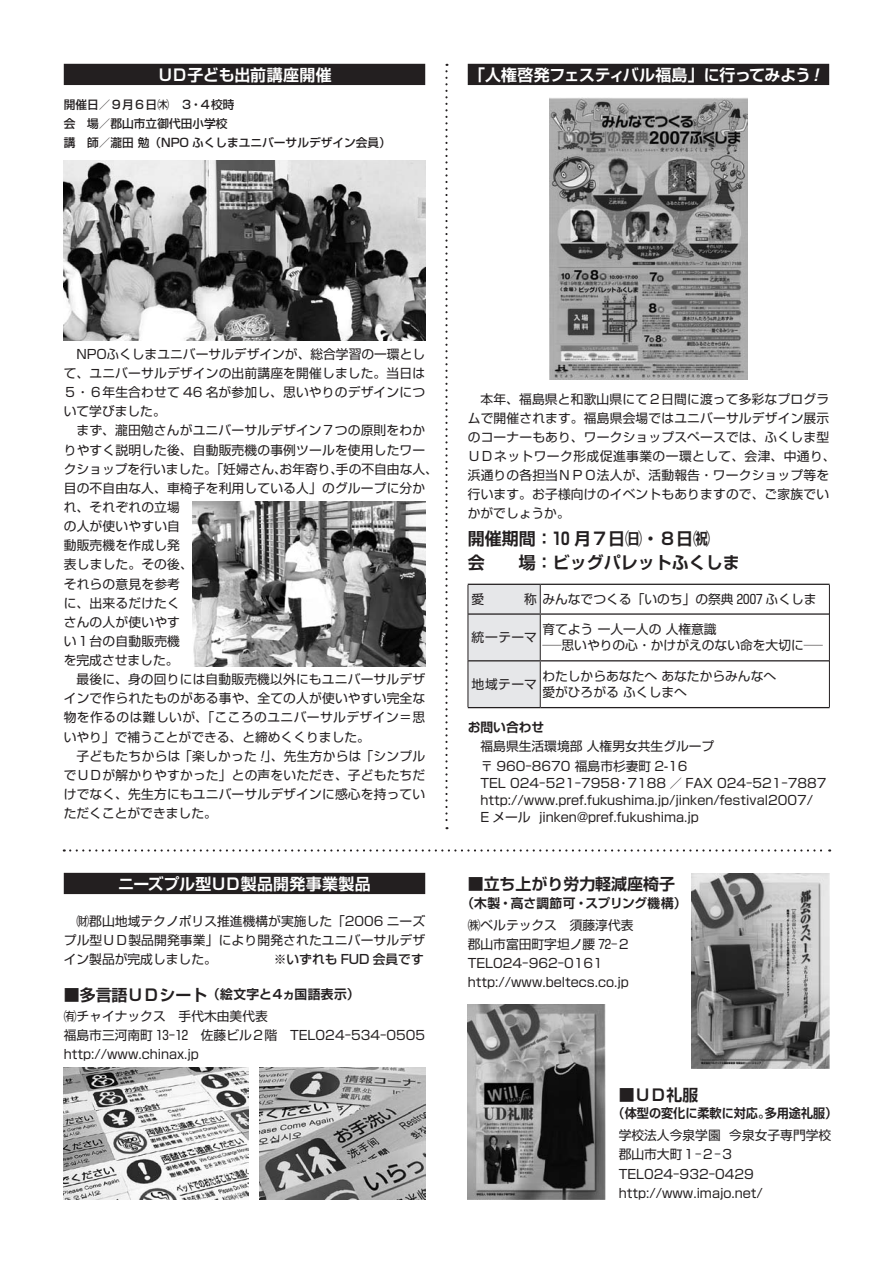
<style>
.page{position:relative;width:893px;height:1263px;background:#fff}
.page>*{position:absolute;margin:0;border:0;box-sizing:border-box;transform-origin:0 0}
.t1{font:700 16.95px/23.4px "Shin Go Pr 5 De";color:#231f20}
.t2{font:700 15.9px "Shin Go Pr 5 De";letter-spacing:-.005em;color:#fff}
.t3{font:700 15.9px "Shin Go Pr 5 De";letter-spacing:-.025em;color:#fff}
.t4{font:700 15.9px "Shin Go Pr 5 De";color:#231f20}
.t5{font:12.75px/19.2px "Shin Go Pr 5";letter-spacing:.01em;color:#231f20}
.t6{font:700 12.75px "Shin Go Pr 5 De";color:#231f20}
.t7{font:700 12.75px "Shin Go Pr 5 De";letter-spacing:.03em;color:#231f20}
.t8{font:700 12.75px "Shin Go Pr 5 De";color:#231f20;scale:.95 1}
.t9{font:500 12.75px "Shin Go Pr 5";color:#231f20}
.t10{font:500 11.7px/19.2px "Shin Go Pr 5";color:#231f20}
.s1{font-size:15.9px}
</style>
<div class="page">
<div style="left:64px;top:64px;width:361px;height:21px;background:#231f20"></div>
<div style="left:468px;top:64px;width:361px;height:21px;background:#231f20"></div>
<div style="left:468px;top:585px;width:73px;height:122px;background:#e6e7e9"></div>
<svg style="left:829px;top:585px;width:1px;height:29px"></svg>
<hr style="left:468px;top:614px;width:1px;height:47px;background:#231f20">
<hr style="left:540px;top:615px;width:1px;height:45px;background:#231f20">
<hr style="left:829px;top:614px;width:1px;height:47px;background:#231f20">
<hr style="left:468px;top:661px;width:1px;height:46px;background:#231f20">
<hr style="left:540px;top:661px;width:1px;height:46px;background:#231f20">
<hr style="left:829px;top:661px;width:1px;height:46px;background:#231f20">
<hr style="left:468px;top:584px;width:72px;height:1px;background:#231f20">
<hr style="left:540px;top:584px;width:290px;height:1px;background:#231f20">
<hr style="left:468px;top:613px;width:72px;height:2px;background:#231f20">
<hr style="left:540px;top:613px;width:289px;height:2px;background:#231f20">
<hr style="left:468px;top:660px;width:72px;height:1px;background:#231f20">
<hr style="left:540px;top:660px;width:289px;height:1px;background:#231f20">
<hr style="left:468px;top:707px;width:72px;height:1px;background:#231f20">
<hr style="left:540px;top:707px;width:290px;height:1px;background:#231f20">
<svg style="left:445px;top:64px;width:3px;height:765px"></svg>
<img style="left:193px;top:502px;width:232px;height:164px">
<img style="left:64px;top:160px;width:361px;height:180px">
<img style="left:549px;top:98px;width:199px;height:281px">
<div style="left:64px;top:873px;width:361px;height:21px;background:#231f20"></div>
<svg style="left:64px;top:849px;width:766px;height:2px"></svg>
<img style="left:64px;top:1067px;width:185px;height:132px">
<img style="left:259px;top:1067px;width:166px;height:132px">
<img style="left:692px;top:874px;width:137px;height:195px">
<img style="left:468px;top:1004px;width:137px;height:195px">
<p class="t2" style="left:157px;top:62px;width:176px">ＵＤ子ども出前講座開催</p>
<p class="t10" style="left:64px;top:94px;width:329px">開催日／９月６日㈭　３・４校時<br>会　場／郡山市立御代田小学校<br>講　師／瀧田勉（NPO ふくしまユニバーサルデザイン会員）</p>
<p class="t3" style="left:469px;top:62px;width:352px">「人権啓発フェスティバル福島」に行ってみよう !</p>
<p class="t5" style="left:64px;top:343px;width:363px;text-align:justify;text-indent:13px">NPOふくしまユニバーサルデザインが、総合学習の一環として、ユニバーサルデザインの出前講座を開催しました。当日は５・６年生合わせて 46 名が参加し、思いやりのデザインについて学びました。</p>
<p class="t5" style="left:64px;top:420px;width:376px;text-indent:13px">まず、瀧田勉さんがユニバーサルデザイン７つの原則をわかりやすく説明した後、自動販売機の事例ツールを使用したワークショップを行いました。「妊婦さん、お年寄り、手の不自由な人、目の不自由な人、車椅子を利用している人」のグループに分かれ、それぞれの立場<br>の人が使いやすい自<br>動販売機を作成し発<br>表しました。その後、<br>それらの意見を参考<br>に、出来るだけたく<br>さんの人が使いやす<br>い１台の自動販売機<br>を完成させました。</p>
<p class="t5" style="left:64px;top:668px;width:363px;text-align:justify;text-indent:13px">最後に、身の回りには自動販売機以外にもユニバーサルデザインで作られたものがある事や、全ての人が使いやすい完全な物を作るのは難しいが、「こころのユニバーサルデザイン＝思いやり」で補うことができる、と締めくくりました。</p>
<p class="t5" style="left:64px;top:745px;width:363px;text-align:justify;text-indent:13px">子どもたちからは「楽しかった !」、先生方からは「シンプルでＵＤが解かりやすかった」との声をいただき、子どもたちだけでなく、先生方にもユニバーサルデザインに感心を持っていただくことができました。</p>
<p class="t2" style="left:118px;top:871px;width:254px">ニーズプル型ＵＤ製品開発事業製品</p>
<p class="t5" style="left:64px;top:910px;width:363px;text-align:justify;text-indent:13px">㈶郡山地域テクノポリス推進機構が実施した「2006 ニーズプル型ＵＤ製品開発事業」により開発されたユニバーサルデザイン製品が完成しました。</p>
<p class="t9" style="left:274px;top:948px;width:152px">※いずれも FUD 会員です</p>
<p class="t7" style="left:64px;top:984px;width:297px"><span class="s1">■多言語ＵＤシート</span>（絵文字と４ヵ国語表示）</p>
<p class="t5" style="left:64px;top:1005px;width:363px">㈲チャイナックス　手代木由美代表<br>福島市三河南町 13-12 佐藤ビル２階　TEL024-534-0505 http://www.chinax.jp</p>
<p class="t5" style="left:468px;top:388px;width:369px;text-indent:13px">本年、福島県と和歌山県にて２日間に渡って多彩なプログラムで開催されます。福島県会場ではユニバーサルデザイン展示のコーナーもあり、ワークショップスペースでは、ふくしま型<br>ＵＤネットワーク形成促進事業の一環として、会津、中通り、浜通りの各担当ＮＰＯ法人が、活動報告・ワークショップ等を行います。お子様向けのイベントもありますので、ご家族でいかがでしょうか。</p>
<h1 class="t1" style="left:468px;top:526px;width:244px">開催期間：１０月７日㈰・８日㈷会</h1>
<h1 class="t1" style="left:519px;top:549px;width:223px">場：ビッグパレットふくしま</h1>
<p class="t5" style="left:471px;top:588px;width:14px">愛</p>
<p class="t5" style="left:524px;top:588px;width:294px">称みんなでつくる「いのち」の祭典 2007 ふくしま</p>
<p class="t5" style="left:471px;top:627px;width:67px">統一テーマ</p>
<p class="t5" style="left:542px;top:620px;width:282px;line-height:15.9px">育てよう一人一人の人権意識<br>─思いやりの心・かけがえのない命を大切に─</p>
<p class="t5" style="left:471px;top:673px;width:67px">地域テーマ</p>
<p class="t5" style="left:542px;top:667px;width:235px;line-height:15.9px">わたしからあなたへあなたからみんなへ愛がひろがるふくしまへ</p>
<p class="t6" style="left:468px;top:717px;width:78px">お問い合わせ</p>
<p class="t5" style="left:480px;top:736px;width:235px">福島県生活環境部人権男女共生グループ〒 960-8670 福島市杉妻町 2-16</p>
<p class="t5" style="left:480px;top:773px;width:348px;line-height:17px">TEL 024-521-7958・7188 ／ FAX 024-521-7887 http://www.pref.fukushima.jp/jinken/festival2007/<br>E メール jinken@pref.fukushima.jp</p>
<p class="t4" style="left:468px;top:871px;width:209px">■立ち上がり労力軽減座椅子</p>
<p class="t6" style="left:461px;top:893px;width:227px">（木製・高さ調節可・スプリング機構）</p>
<p class="t5" style="left:468px;top:914px;width:167px">㈱ベルテックス　須藤淳代表郡山市富田町字坦ノ腰７２－２<br>TEL024-962-0161 http://www.beltecs.co.jp</p>
<p class="t4" style="left:619px;top:1081px;width:81px">■ＵＤ礼服</p>
<p class="t8" style="left:613px;top:1103px;width:238px">（体型の変化に柔軟に対応。多用途礼服）</p>
<p class="t5" style="left:619px;top:1124px;width:214px">学校法人今泉学園 今泉女子専門学校郡山市大町１－２－３　<br>TEL024-932-0429 http://www.imajo.net/</p>
</div>
